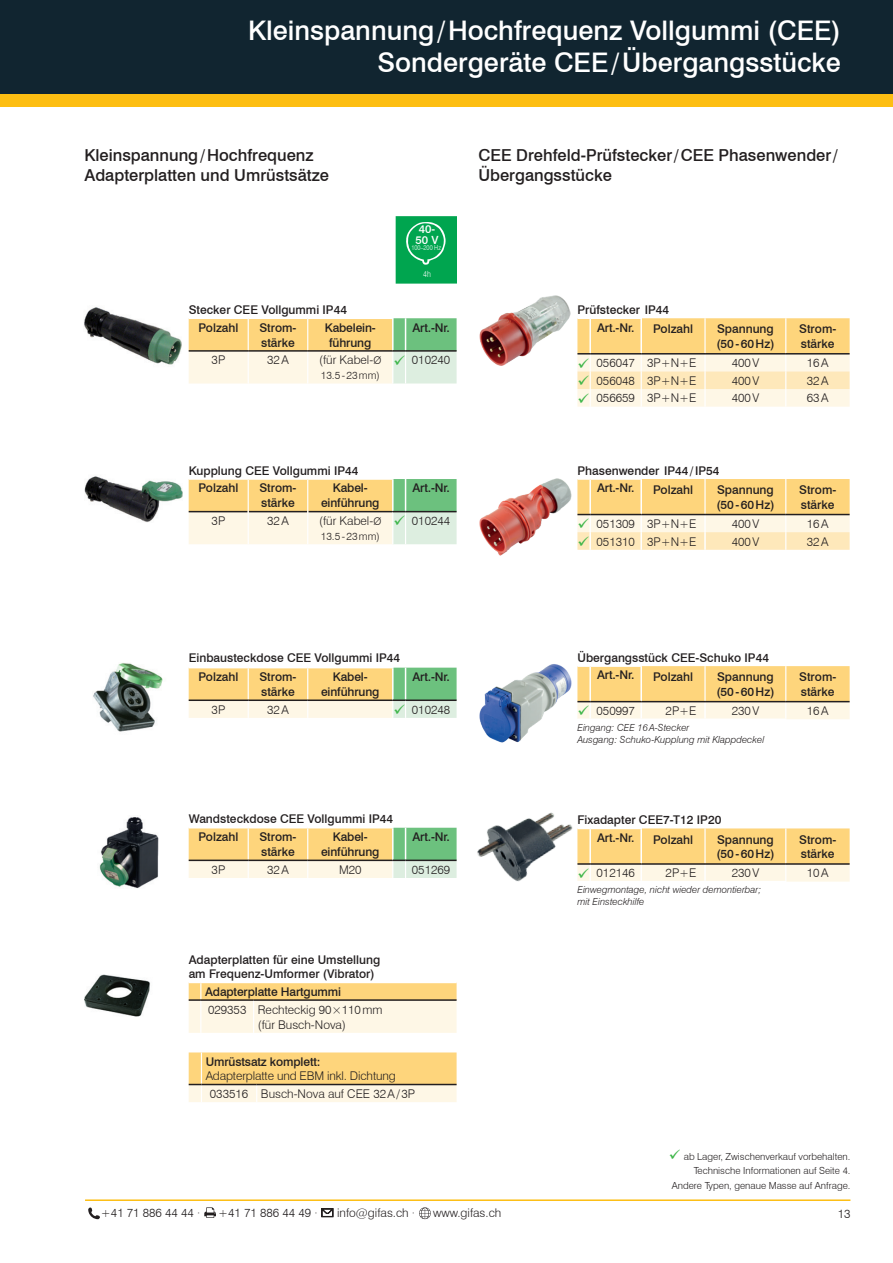
<style>
.page{position:relative;width:893px;height:1263px;background:#fff}
.page>*{position:absolute;margin:0;border:0;box-sizing:border-box;transform-origin:0 0}
.t1{font:500 27px/32.4px "Swiss 721 BT";color:#fff;text-align:right}
.t2{font:500 16.5px/19.8px "Swiss 721 BT";color:#231f20}
.t3{font:500 12px/14.4px "Swiss 721 BT";color:#231f20}
.t4{font:300 12px/14.4px "Swiss 721 BT";color:#231f20}
.t5{font:500 11.25px/10.6px "Swiss 721 BT";color:#fff}
.t6{font:300 10.5px "Swiss 721 BT";color:#231f20}
.t7{font:italic 300 9.75px/11.7px "Swiss 721 BT";color:#231f20}
.t8{font:300 9.75px/14.4px "Swiss 721 BT";color:#231f20;text-align:right}
.t9{font:300 8.55px "Swiss 721 BT";color:#fff;scale:.83 1}
.t10{font:300 6.9px "Swiss 721 BT";color:#fff;scale:.83 1}
.s1{font-size:10.5px}
.s2{color:#3eb649}
</style>
<div class="page">
<div style="left:0;top:64px;width:893px;height:42px;background:#fdbe12"></div>
<div style="left:0;top:0;width:893px;height:94px;background:#112530"></div>
<hr style="left:85px;top:1199px;width:765px;height:2px;background:#fdbe12">
<svg style="left:88px;top:1207px;width:12px;height:12px"></svg>
<svg style="left:204px;top:1207px;width:12px;height:11px"></svg>
<svg style="left:322px;top:1208px;width:11px;height:9px"></svg>
<svg style="left:419px;top:1207px;width:12px;height:12px"></svg>
<img style="left:84px;top:307px;width:97px;height:58px">
<img style="left:85px;top:476px;width:97px;height:46px">
<img style="left:93px;top:663px;width:70px;height:69px">
<img style="left:99px;top:817px;width:60px;height:71px">
<svg style="left:396px;top:216px;width:61px;height:68px;background:#0faa59"></svg>
<img style="left:85px;top:975px;width:65px;height:42px">
<img style="left:479px;top:295px;width:91px;height:71px">
<img style="left:479px;top:478px;width:93px;height:78px">
<img style="left:479px;top:664px;width:93px;height:79px">
<img style="left:477px;top:812px;width:96px;height:70px">
<svg style="left:189px;top:318px;width:268px;height:65px;background:#e6dfb0"></svg>
<hr style="left:406px;top:350px;width:51px;height:2px;background:#231f20">
<svg style="left:189px;top:668px;width:268px;height:50px;background:#e1d9a0"></svg>
<hr style="left:406px;top:699px;width:51px;height:2px;background:#231f20">
<svg style="left:189px;top:479px;width:268px;height:65px;background:#e6dfb0"></svg>
<hr style="left:406px;top:511px;width:51px;height:1px;background:#231f20">
<svg style="left:189px;top:828px;width:268px;height:50px;background:#e0d9a0"></svg>
<hr style="left:406px;top:859px;width:51px;height:2px;background:#231f20">
<svg style="left:189px;top:982px;width:268px;height:51px;background:#fdecc4"></svg>
<hr style="left:201px;top:999px;width:53px;height:2px;background:#231f20">
<hr style="left:254px;top:999px;width:203px;height:2px;background:#231f20">
<svg style="left:189px;top:1052px;width:268px;height:50px;background:#fbdfa1"></svg>
<hr style="left:201px;top:1084px;width:56px;height:1px;background:#231f20">
<hr style="left:257px;top:1084px;width:200px;height:1px;background:#231f20">
<svg style="left:577px;top:318px;width:273px;height:89px;background:#fae4b2"></svg>
<hr style="left:590px;top:353px;width:51px;height:2px;background:#231f20">
<svg style="left:577px;top:479px;width:273px;height:71px;background:#f9dfa5"></svg>
<hr style="left:590px;top:514px;width:51px;height:1px;background:#231f20">
<svg style="left:577px;top:666px;width:273px;height:53px;background:#f8db9d"></svg>
<hr style="left:590px;top:701px;width:51px;height:1px;background:#231f20">
<svg style="left:577px;top:828px;width:273px;height:54px;background:#f9dc9f"></svg>
<hr style="left:590px;top:863px;width:51px;height:2px;background:#231f20">
<h1 class="t1" style="left:248px;top:14px;width:594px">Kleinspannung/Hochfrequenz Vollgummi (CEE)<br>Sondergeräte CEE/Übergangsstücke</h1>
<h2 class="t2" style="left:85px;top:145px;width:246px">Kleinspannung/Hochfrequenz<br>Adapterplatten und Umrüstsätze</h2>
<p class="t5" style="left:416px;top:224px;width:24px">40-<br>50 V</p>
<p class="t10" style="left:411px;top:244px;width:37px">100–200 Hz</p>
<p class="t9" style="left:423px;top:269px;width:11px">4h</p>
<p class="t3" style="left:198px;top:301px;width:150px;line-height:17.5px;text-indent:-10px">Stecker CEE Vollgummi IP44<br>Polzahl</p>
<p class="t3" style="left:259px;top:320px;width:39px;line-height:15px">Strom&shy;stärke</p>
<p class="t3" style="left:325px;top:320px;width:52px;line-height:15px;text-align:center">Kabelein&shy;führung</p>
<p class="t3" style="left:412px;top:320px;width:39px">Art.-Nr.</p>
<p class="t4" style="left:212px;top:353px;width:15px">3P</p>
<p class="t4" style="left:267px;top:353px;width:23px">32A</p>
<p class="t4" style="left:319px;top:353px;width:64px">(für Kabel-<span class="s1">Ø</span></p>
<p class="t6" style="left:321px;top:369px;width:60px">13.5-23mm)</p>
<p class="t4" style="left:393px;top:353px;width:58px"><span class="s2">✓</span> 010240</p>
<p class="t3" style="left:198px;top:462px;width:162px;line-height:17.5px;text-indent:-10px">Kupplung CEE Vollgummi IP44<br>Polzahl</p>
<p class="t3" style="left:259px;top:480px;width:39px;line-height:15px">Strom&shy;stärke</p>
<p class="t3" style="left:321px;top:480px;width:60px;line-height:15px;text-align:center">Kabel&shy;einführung</p>
<p class="t3" style="left:412px;top:481px;width:39px">Art.-Nr.</p>
<p class="t4" style="left:212px;top:513px;width:15px">3P</p>
<p class="t4" style="left:267px;top:513px;width:23px">32A</p>
<p class="t4" style="left:319px;top:513px;width:64px">(für Kabel-<span class="s1">Ø</span></p>
<p class="t6" style="left:321px;top:530px;width:60px">13.5-23mm)</p>
<p class="t4" style="left:393px;top:513px;width:58px"><span class="s2">✓</span> 010244</p>
<h2 class="t2" style="left:478px;top:145px;width:361px">CEE Drehfeld-Prüfstecker/CEE Phasenwender/<br>Übergangsstücke</h2>
<p class="t3" style="left:597px;top:301px;width:74px;line-height:17.5px;text-indent:-20px">Prüfstecker IP44<br>Art.-Nr.</p>
<p class="t3" style="left:653px;top:322px;width:42px">Polzahl</p>
<p class="t3" style="left:716px;top:322px;width:60px">Spannung (50-60Hz)</p>
<p class="t3" style="left:799px;top:322px;width:39px">Strom&shy;stärke</p>
<p class="t4" style="left:578px;top:356px;width:120px"><span class="s2">✓</span> 056047 3P+N+E</p>
<p class="t4" style="left:732px;top:356px;width:29px">400V</p>
<p class="t4" style="left:807px;top:356px;width:23px">16A</p>
<p class="t4" style="left:578px;top:373px;width:120px"><span class="s2">✓</span> 056048 3P+N+E</p>
<p class="t4" style="left:732px;top:373px;width:29px">400V</p>
<p class="t4" style="left:807px;top:373px;width:23px">32A</p>
<p class="t4" style="left:578px;top:391px;width:120px"><span class="s2">✓</span> 056659 3P+N+E</p>
<p class="t4" style="left:732px;top:391px;width:29px">400V</p>
<p class="t4" style="left:807px;top:391px;width:23px">63A</p>
<p class="t3" style="left:597px;top:462px;width:124px;line-height:17.5px;text-indent:-20px">Phasenwender IP44/IP54<br>Art.-Nr.</p>
<p class="t3" style="left:653px;top:483px;width:42px">Polzahl</p>
<p class="t3" style="left:716px;top:483px;width:60px">Spannung (50-60Hz)</p>
<p class="t3" style="left:799px;top:483px;width:39px">Strom&shy;stärke</p>
<p class="t4" style="left:578px;top:516px;width:120px"><span class="s2">✓</span> 051309 3P+N+E</p>
<p class="t4" style="left:732px;top:516px;width:29px">400V</p>
<p class="t4" style="left:807px;top:516px;width:23px">16A</p>
<p class="t4" style="left:578px;top:534px;width:120px"><span class="s2">✓</span> 051310 3P+N+E</p>
<p class="t4" style="left:732px;top:534px;width:29px">400V</p>
<p class="t4" style="left:807px;top:534px;width:23px">32A</p>
<p class="t3" style="left:198px;top:648px;width:203px;line-height:19.2px;text-indent:-10px">Einbausteckdose CEE Vollgummi IP44<br>Polzahl</p>
<p class="t3" style="left:259px;top:669px;width:39px;line-height:15px">Strom&shy;stärke</p>
<p class="t3" style="left:321px;top:669px;width:60px;line-height:15px;text-align:center">Kabel&shy;einführung</p>
<p class="t3" style="left:412px;top:669px;width:39px">Art.-Nr.</p>
<p class="t3" style="left:597px;top:649px;width:173px;line-height:17.5px;text-indent:-20px">Übergangsstück CEE-Schuko IP44<br>Art.-Nr.</p>
<p class="t3" style="left:653px;top:670px;width:42px">Polzahl</p>
<p class="t3" style="left:716px;top:670px;width:60px">Spannung (50-60Hz)</p>
<p class="t3" style="left:799px;top:670px;width:39px">Strom&shy;stärke</p>
<p class="t4" style="left:212px;top:702px;width:15px">3P</p>
<p class="t4" style="left:267px;top:702px;width:23px">32A</p>
<p class="t4" style="left:393px;top:702px;width:58px"><span class="s2">✓</span> 010248</p>
<p class="t4" style="left:578px;top:703px;width:59px"><span class="s2">✓</span> 050997</p>
<p class="t4" style="left:666px;top:703px;width:32px">2P+E</p>
<p class="t4" style="left:732px;top:703px;width:29px">230V</p>
<p class="t4" style="left:807px;top:703px;width:23px">16A</p>
<p class="t7" style="left:577px;top:721px;width:188px">Eingang: CEE 16A-Stecker<br>Ausgang: Schuko-Kupplung mit Klappdeckel</p>
<p class="t3" style="left:198px;top:810px;width:196px;line-height:17.5px;text-indent:-10px">Wandsteckdose CEE Vollgummi IP44<br>Polzahl</p>
<p class="t3" style="left:259px;top:829px;width:39px;line-height:15px">Strom&shy;stärke</p>
<p class="t3" style="left:321px;top:829px;width:60px;line-height:15px;text-align:center">Kabel&shy;einführung</p>
<p class="t3" style="left:412px;top:829px;width:39px">Art.-Nr.</p>
<p class="t3" style="left:597px;top:811px;width:126px;line-height:17.5px;text-indent:-20px">Fixadapter CEE7-T12 IP20<br>Art.-Nr.</p>
<p class="t3" style="left:653px;top:832px;width:42px">Polzahl</p>
<p class="t3" style="left:716px;top:832px;width:60px">Spannung (50-60Hz)</p>
<p class="t3" style="left:799px;top:832px;width:39px">Strom&shy;stärke</p>
<p class="t4" style="left:212px;top:862px;width:15px">3P</p>
<p class="t4" style="left:267px;top:862px;width:23px">32A</p>
<p class="t4" style="left:339px;top:862px;width:24px">M20</p>
<p class="t4" style="left:412px;top:862px;width:40px">051269</p>
<p class="t4" style="left:578px;top:866px;width:59px"><span class="s2">✓</span> 012146</p>
<p class="t4" style="left:666px;top:866px;width:32px">2P+E</p>
<p class="t4" style="left:732px;top:866px;width:29px">230V</p>
<p class="t4" style="left:807px;top:866px;width:23px">10A</p>
<p class="t7" style="left:577px;top:884px;width:185px">Einwegmontage, nicht wieder demontierbar; mit Einsteckhilfe</p>
<p class="t3" style="left:189px;top:952px;width:193px">Adapterplatten für eine Umstellung am Frequenz-Umformer (Vibrator)</p>
<p class="t3" style="left:205px;top:984px;width:137px">Adapterplatte Hartgummi</p>
<p class="t4" style="left:258px;top:1003px;width:126px;text-indent:-50px">029353 Rechteckig 90×110mm (für Busch-Nova)</p>
<p class="t3" style="left:206px;top:1054px;width:116px">Umrüstsatz komplett:</p>
<p class="t4" style="left:210px;top:1067px;width:207px;line-height:17.5px;text-indent:-4px">Adapterplatte und EBM inkl. Dichtung<br>033516 Busch-Nova auf CEE 32A/3P</p>
<p class="t8" style="left:669px;top:1149px;width:183px"><span class="s2">✓</span> ab Lager, Zwischenverkauf vorbehalten.<br>Technische Informationen auf Seite 4.<br>Andere Typen, genaue Masse auf Anfrage.</p>
<p class="t4" style="left:101px;top:1205px;width:101px">+41 71 886 44 44 ·</p>
<p class="t4" style="left:218px;top:1205px;width:101px">+41 71 886 44 49 ·</p>
<p class="t4" style="left:337px;top:1205px;width:80px">info@gifas.ch ·</p>
<p class="t4" style="left:433px;top:1205px;width:70px">www.gifas.ch</p>
<p class="t4" style="left:838px;top:1206px;width:14px">13</p>
</div>
